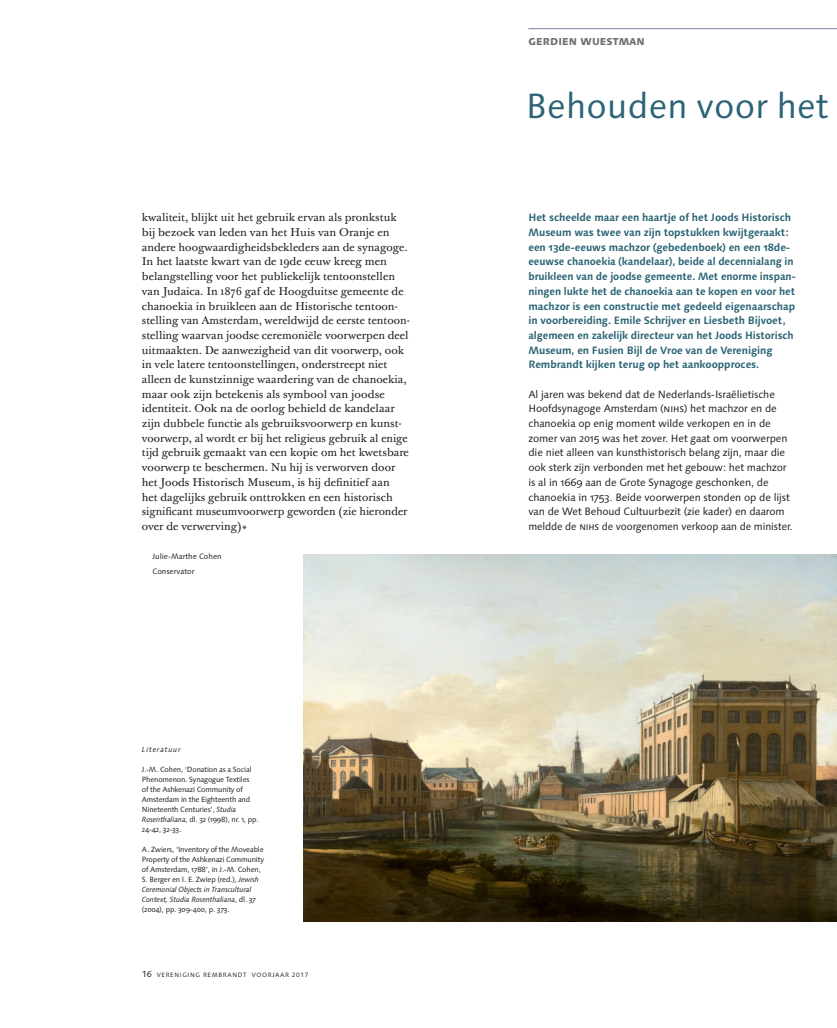
<style>
.page{position:relative;width:837px;height:1028px;background:#fff}
.page>*{position:absolute;margin:0;border:0;box-sizing:border-box;transform-origin:0 0}
.c__Artikelkop_syntax{font:35px "Syntax Next LT Pro";letter-spacing:.01em;color:#2b6475}
._1_platte_tekst__Aan{font:11px/14.8px "Baskerville 10 Pro";color:#1d1d1b}
.a__artikel_tekst{font:700 10.62px/14.8px "Syntax Next LT Pro";letter-spacing:-.01em;color:#2b6475}
.a__artikel_tekst-2{font:10.62px/14.8px "Syntax Next LT Pro";letter-spacing:-.01em;color:#1d1d1b}
.e__auteursnaam_artik{font:800 10px "Syntax Next LT Pro";letter-spacing:.01em;color:#706c6a}
.f_einde_tekst__auteu{font:7.75px "Syntax Next LT Pro";color:#1d1d1b}
._9_noten{font:7.5px/10px "Syntax Next LT Pro";letter-spacing:-.02em;color:#1d1d1b}
._9_noten-2{font:italic 7.5px "Syntax Next LT Pro";letter-spacing:.1em;color:#1d1d1b}
.t1{font:6.25px "Syntax Next LT Pro";letter-spacing:.1em;color:#1d1d1b}
.s1{color:#716c69}
.s2{font-style:italic}
.s3{font-size:8.75px}
</style>
<div class="page">
<hr style="left:528px;top:28px;width:308px;height:1px;background:#797fb3">
<img style="left:303px;top:555px;width:533px;height:366px">
<p class="_1_platte_tekst__Aan" style="left:142px;top:211px;width:269px">kwaliteit, blijkt uit het gebruik ervan als pronkstuk bij bezoek van leden van het Huis van Oranje en andere hoogwaardigheidsbekleders aan de synagoge.<br>In het laatste kwart van de 19de eeuw kreeg men belangstelling voor het publiekelijk tentoonstellen van Judaica. In 1876 gaf de Hoogduitse gemeente de chanoekia in bruikleen aan de Historische tentoon&shy;stelling van Amsterdam, wereldwijd de eerste tentoon&shy;stelling waarvan joodse ceremoniële voorwerpen deel uitmaakten. De aanwezigheid van dit voorwerp, ook in vele latere tentoonstellingen, onderstreept niet alleen de kunstzinnige waardering van de chanoekia, maar ook zijn betekenis als symbool van joodse identiteit. Ook na de oorlog behield de kandelaar zijn dubbele functie als gebruiksvoorwerp en kunst&shy;voorwerp, al wordt er bij het religieus gebruik al enige tijd gebruik gemaakt van een kopie om het kwetsbare voorwerp te beschermen. Nu hij is verworven door het Joods Historisch Museum, is hij definitief aan<br>het dagelijks gebruik onttrokken en een historisch significant museumvoorwerp geworden (zie hieronder over de verwerving)<span class="s1">▲</span></p>
<p class="f_einde_tekst__auteu" style="left:152px;top:552px;width:71px">Julie-Marthe Cohen</p>
<p class="f_einde_tekst__auteu" style="left:152px;top:566px;width:43px">Conservator</p>
<p class="_9_noten-2" style="left:142px;top:744px;width:41px">Literatuur</p>
<p class="_9_noten" style="left:142px;top:764px;width:118px">J.-M. Cohen, ‘Donation as a Social<br>Phenomenon. Synagogue Textiles<br>of the Ashkenazi Community of<br>Amsterdam in the Eighteenth and<br>Nineteenth Centuries’, <span class="s2">Studia<br>Rosenthaliana</span>, dl. 32 (1998), nr. 1, pp.<br>24-42, 32-33.</p>
<p class="_9_noten" style="left:142px;top:844px;width:124px">A. Zwiers, ‘Inventory of the Moveable Property of the Ashkenazi Community of Amsterdam, 1788’, in J.-M. Cohen, S. Berger en I. E. Zwiep (red.), <span class="s2">Jewish Ceremonial Objects in Transcultural Context, Studia Rosenthaliana</span>, dl. 37 (2004), pp. 309-400, p. 373.</p>
<p class="t1" style="left:142px;top:970px;width:168px"><span class="s3">16</span> VERENIGING REMBRANDT VOORJAAR 2017</p>
<p class="e__auteursnaam_artik" style="left:528px;top:35px;width:118px">GERDIEN WUESTMAN</p>
<p class="c__Artikelkop_syntax" style="left:525px;top:85px;width:304px">Behouden voor het</p>
<p class="a__artikel_tekst" style="left:528px;top:210px;width:269px">Het scheelde maar een haartje of het Joods Historisch Museum was twee van zijn topstukken kwijtgeraakt: een 13de-eeuws machzor (gebedenboek) en een 18de&shy;eeuwse chanoekia (kandelaar), beide al decennialang in bruikleen van de joodse gemeente. Met enorme inspan&shy;ningen lukte het de chanoekia aan te kopen en voor het machzor is een constructie met gedeeld eigenaarschap in voorbereiding. Emile Schrijver en Liesbeth Bijvoet, algemeen en zakelijk directeur van het Joods Historisch Museum, en Fusien Bijl de Vroe van de Vereniging Rembrandt kijken terug op het aankoopproces.</p>
<p class="a__artikel_tekst-2" style="left:528px;top:386px;width:265px">Al jaren was bekend dat de Nederlands-Israëlietische Hoofdsynagoge Amsterdam (NIHS) het machzor en de chanoekia op enig moment wilde verkopen en in de zomer van 2015 was het zover. Het gaat om voorwerpen die niet alleen van kunsthistorisch belang zijn, maar die ook sterk zijn verbonden met het gebouw: het machzor is al in 1669 aan de Grote Synagoge geschonken, de chanoekia in 1753. Beide voorwerpen stonden op de lijst van de Wet Behoud Cultuurbezit (zie kader) en daarom meldde de NIHS de voorgenomen verkoop aan de minister.</p>
</div>
